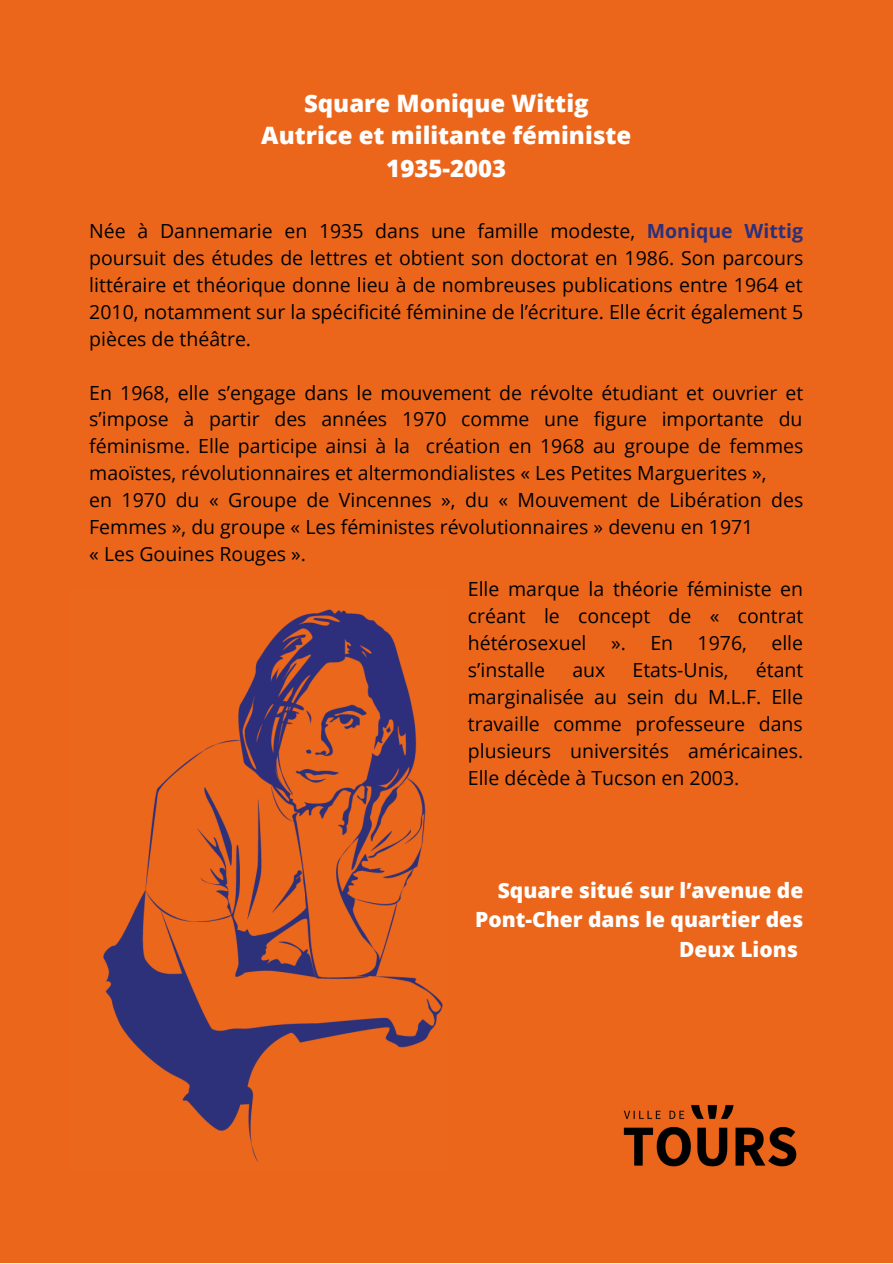
<style>
.page{position:relative;width:893px;height:1264px;background:#fff}
.page>*{position:absolute;margin:0;border:0;box-sizing:border-box;transform-origin:0 0}
.t1{font:800 24px "Open Sans";color:#fff}
.t2{font:800 21px/29.2px "Open Sans";color:#fff;text-align:right}
.t3{font:19.5px/27px "Open Sans";color:#000;text-align:justify}
.s1{font-weight:700;color:#2c307b}
</style>
<div class="page">
<div style="left:0;top:0;width:892px;height:1262px;background:#eb661b"></div>
<img style="left:103px;top:609px;width:340px;height:553px">
<img style="left:623px;top:1105px;width:174px;height:62px">
<p class="t1" style="left:304px;top:86px;width:286px">Square Monique Wittig</p>
<p class="t1" style="left:261px;top:119px;width:371px">Autrice et militante féministe</p>
<p class="t1" style="left:386px;top:151px;width:121px">1935-2003</p>
<p class="t3" style="left:89px;top:216px;width:715px">Née à Dannemarie en 1935 dans une famille modeste, <span class="s1">Monique Wittig </span>poursuit des études de lettres et obtient son doctorat en 1986. Son parcours littéraire et théorique donne lieu à de nombreuses publications entre 1964 et 2010, notamment sur la spécificité féminine de l’écriture. Elle écrit également 5 pièces de théâtre.</p>
<p class="t3" style="left:89px;top:378px;width:715px">En 1968, elle s’engage dans le mouvement de révolte étudiant et ouvrier et s’impose à partir des années 1970 comme une figure importante du féminisme. Elle participe ainsi à la création en 1968 au groupe de femmes maoïstes, révolutionnaires et altermondialistes « Les Petites Marguerites »,</p>
<p class="t3" style="left:89px;top:486px;width:715px">en 1970 du « Groupe de Vincennes », du « Mouvement de Libération des<br>Femmes », du groupe « Les féministes révolutionnaires » devenu en 1971</p>
<p class="t3" style="left:89px;top:540px;width:218px">« Les Gouines Rouges ».</p>
<p class="t3" style="left:468px;top:574px;width:337px">Elle marque la théorie féministe en créant le concept de « contrat hétérosexuel</p>
<p class="t3" style="left:611px;top:628px;width:16px">».</p>
<p class="t3" style="left:650px;top:628px;width:24px">En</p>
<p class="t3" style="left:697px;top:628px;width:51px">1976,</p>
<p class="t3" style="left:771px;top:628px;width:33px">elle</p>
<p class="t3" style="left:468px;top:655px;width:337px;text-indent:288px">étant marginalisée au sein du M.L.F. Elle travaille comme professeure dans plusieurs universités américaines.<br>Elle décède à Tucson en 2003.</p>
<p class="t3" style="left:468px;top:655px;width:79px">s’installe</p>
<p class="t3" style="left:572px;top:655px;width:34px">aux</p>
<p class="t3" style="left:632px;top:655px;width:98px">Etats-Unis,</p>
<p class="t2" style="left:475px;top:875px;width:330px">Square situé sur l’avenue de<br>Pont-Cher dans le quartier des<br>Deux Lions</p>
</div>
